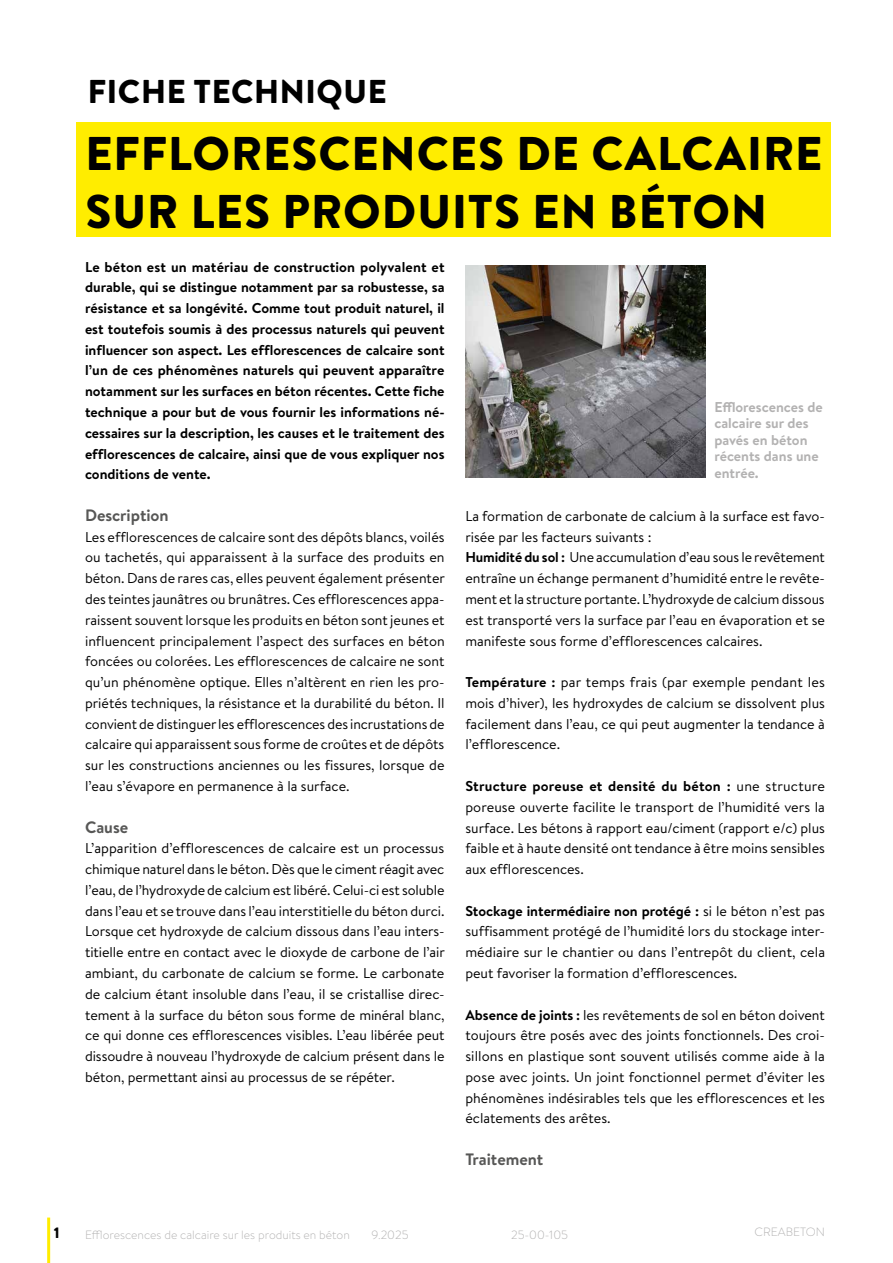
<style>
.page{position:relative;width:893px;height:1263px;background:#fff}
.page>*{position:absolute;margin:0;border:0;box-sizing:border-box;transform-origin:0 0}
.t1{font:900 47.25px/58.5px "Brandon Text";letter-spacing:.02em;color:#000}
.t2{font:900 33px "Brandon Text";letter-spacing:.02em;color:#000}
.t3{font:700 16.5px "Brandon Text";color:#575756}
.t4{font:900 15px "Brandon Text";color:#000}
.t5{font:14.25px/20.9px "Brandon Text";color:#000;text-align:justify}
.t6{font:700 14.25px/20.9px "Brandon Text";color:#000;text-align:justify}
.t7{font:700 14.25px/16.5px "Brandon Text";color:#b3b2b2}
.t8{font:300 12px "Brandon Text";color:#b3b2b2}
.s1{font-weight:700}
</style>
<div class="page">
<hr style="left:47px;top:1217px;width:3px;height:46px;background:#ffed00">
<img style="left:465px;top:266px;width:240px;height:211px">
<div style="left:77px;top:122px;width:754px;height:115px;background:#ffed00"></div>
<h2 class="t2" style="left:88px;top:68px;width:301px">FICHE TECHNIQUE</h2>
<h1 class="t1" style="left:85px;top:123px;width:739px">EFFLORESCENCES DE CALCAIRE<br>SUR LES PRODUITS EN BÉTON</h1>
<p class="t6" style="left:85px;top:256px;width:361px">Le béton est un matériau de construction polyvalent et durable, qui se distingue notamment par sa robustesse, sa résistance et sa longévité. Comme tout produit naturel, il est toutefois soumis à des processus naturels qui peuvent influencer son aspect. Les efflorescences de calcaire sont l’un de ces phénomènes naturels qui peuvent apparaître notamment sur les surfaces en béton récentes. Cette fiche technique a pour but de vous fournir les informations né&shy;cessaires sur la description, les causes et le traitement des efflorescences de calcaire, ainsi que de vous expliquer nos conditions de vente.</p>
<p class="t3" style="left:85px;top:504px;width:85px">Description</p>
<p class="t5" style="left:85px;top:526px;width:361px">Les efflorescences de calcaire sont des dépôts blancs, voilés ou tachetés, qui apparaissent à la surface des produits en béton. Dans de rares cas, elles peuvent également présenter des teintes jaunâtres ou brunâtres. Ces efflorescences appa&shy;raissent souvent lorsque les produits en béton sont jeunes et influencent principalement l’aspect des surfaces en béton foncées ou colorées. Les efflorescences de calcaire ne sont qu’un phénomène optique. Elles n’altèrent en rien les pro&shy;priétés techniques, la résistance et la durabilité du béton. Il convient de distinguer les efflorescences des incrustations de calcaire qui apparaissent sous forme de croûtes et de dépôts sur les constructions anciennes ou les fissures, lorsque de l’eau s’évapore en permanence à la surface.</p>
<p class="t3" style="left:85px;top:815px;width:45px">Cause</p>
<p class="t5" style="left:85px;top:838px;width:361px">L’apparition d’efflorescences de calcaire est un processus chimique naturel dans le béton. Dès que le ciment réagit avec l’eau, de l’hydroxyde de calcium est libéré. Celui-ci est soluble dans l’eau et se trouve dans l’eau interstitielle du béton durci.<br>Lorsque cet hydroxyde de calcium dissous dans l’eau inters&shy;titielle entre en contact avec le dioxyde de carbone de l’air ambiant, du carbonate de calcium se forme. Le carbonate de calcium étant insoluble dans l’eau, il se cristallise direc&shy;tement à la surface du béton sous forme de minéral blanc, ce qui donne ces efflorescences visibles. L’eau libérée peut dissoudre à nouveau l’hydroxyde de calcium présent dans le béton, permettant ainsi au processus de se répéter.</p>
<p class="t7" style="left:714px;top:398px;width:110px">Efflorescences de calcaire sur des pavés en béton récents dans une entrée.</p>
<p class="t5" style="left:465px;top:505px;width:361px;text-align:left">La formation de carbonate de calcium à la surface est favo&shy;risée par les facteurs suivants :<br><span class="s1">Humidité du sol :</span> Une accumulation d’eau sous le revêtement entraîne un échange permanent d’humidité entre le revête&shy;ment et la structure portante. L’hydroxyde de calcium dissous est transporté vers la surface par l’eau en évaporation et se manifeste sous forme d’efflorescences calcaires.</p>
<p class="t5" style="left:465px;top:671px;width:361px"><span class="s1">Température :</span> par temps frais (par exemple pendant les mois d’hiver), les hydroxydes de calcium se dissolvent plus facilement dans l’eau, ce qui peut augmenter la tendance à l’efflorescence.</p>
<p class="t5" style="left:465px;top:775px;width:361px"><span class="s1">Structure poreuse et densité du béton :</span> une structure poreuse ouverte facilite le transport de l’humidité vers la surface. Les bétons à rapport eau/ciment (rapport e/c) plus faible et à haute densité ont tendance à être moins sensibles aux efflorescences.</p>
<p class="t5" style="left:465px;top:900px;width:361px"><span class="s1">Stockage intermédiaire non protégé :</span> si le béton n’est pas suffisamment protégé de l’humidité lors du stockage inter&shy;médiaire sur le chantier ou dans l’entrepôt du client, cela peut favoriser la formation d’efflorescences.</p>
<p class="t5" style="left:465px;top:1004px;width:361px"><span class="s1">Absence de joints :</span> les revêtements de sol en béton doivent toujours être posés avec des joints fonctionnels. Des croi&shy;sillons en plastique sont souvent utilisés comme aide à la pose avec joints. Un joint fonctionnel permet d’éviter les phénomènes indésirables tels que les efflorescences et les éclatements des arêtes.</p>
<p class="t3" style="left:465px;top:1148px;width:79px">Traitement</p>
<p class="t4" style="left:54px;top:1222px;width:7px">1</p>
<p class="t8" style="left:85px;top:1226px;width:266px">Efflorescences de calcaire sur les produits en béton</p>
<p class="t8" style="left:372px;top:1226px;width:38px">9.2025</p>
<p class="t8" style="left:511px;top:1226px;width:58px">25-00-105</p>
<p class="t8" style="left:755px;top:1224px;width:72px">CREABETON</p>
</div>
